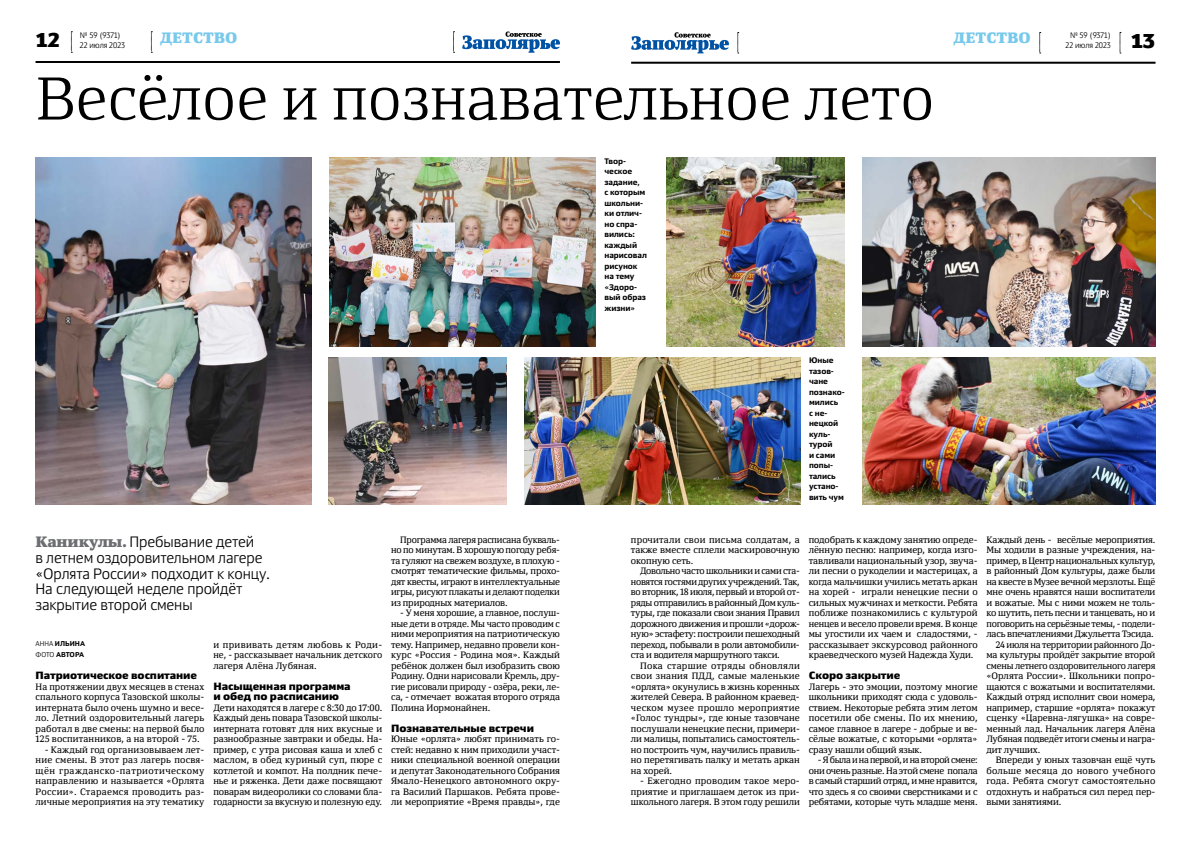
<style>
.page{position:relative;width:1191px;height:842px;background:#fff}
.page>*{position:absolute;margin:0;border:0;box-sizing:border-box;transform-origin:0 0}
.t1{font:300 60px "Yefimov Serif";letter-spacing:-.005em;color:#000}
.t2{font:900 20px "Yefimov Sans";color:#000}
.t3{font:300 15px/15.8px "Yefimov Sans";letter-spacing:-.005em;color:#000}
.t4{font:900 15px "Yefimov Serif";letter-spacing:.06em;color:#78c9eb}
.t5{font:900 10.5px/10.5px "Yefimov Sans";letter-spacing:-.005em;color:#000}
.t6{font:9.2px/10.5px "Yefimov Serif";letter-spacing:-.01em;color:#000;text-align:justify}
.t7{font:9.2px "Yefimov Serif";letter-spacing:-.03em;color:#000}
.t8{font:9.2px "Yefimov Serif";letter-spacing:.02em;color:#000}
.t9{font:9.2px "Yefimov Serif";letter-spacing:.025em;color:#000}
.t10{font:700 8px/10.5px "Yefimov Sans";letter-spacing:-.005em;color:#000}
.t11{font:300 8px/10.5px "Yefimov Sans";letter-spacing:-.005em;color:#000}
.t12{font:700 7px/11.3px "Yefimov Sans";letter-spacing:.055em;color:#000}
.s1{font-family:"Yefimov Serif";font-weight:900;color:#6d6e71}
.s2{font-weight:300}
</style>
<div class="page">
<svg style="left:71px;top:31px;width:1px;height:22px"></svg>
<svg style="left:453px;top:31px;width:1px;height:22px"></svg>
<svg style="left:151px;top:31px;width:1px;height:22px"></svg>
<hr style="left:36px;top:61px;width:524px;height:2px;background:#000">
<svg style="left:462px;top:31px;width:98px;height:22px"></svg>
<svg style="left:1119px;top:32px;width:1px;height:22px"></svg>
<svg style="left:737px;top:32px;width:1px;height:22px"></svg>
<svg style="left:1039px;top:32px;width:1px;height:22px"></svg>
<hr style="left:631px;top:62px;width:524px;height:2px;background:#000">
<svg style="left:631px;top:32px;width:98px;height:21px"></svg>
<img style="left:35px;top:157px;width:276px;height:347px">
<img style="left:329px;top:157px;width:266px;height:189px">
<img style="left:862px;top:357px;width:293px;height:147px">
<img style="left:329px;top:357px;width:178px;height:147px">
<img style="left:666px;top:157px;width:178px;height:189px">
<img style="left:862px;top:157px;width:293px;height:189px">
<img style="left:524px;top:357px;width:276px;height:147px">
<p class="t11" style="left:80px;top:30px;width:47px">№ 59 (9371)<br>22 июля 2023</p>
<p class="t11" style="left:1065px;top:30px;width:47px;text-align:center">№ 59 (9371)<br>22 июля 2023</p>
<h2 class="t2" style="left:36px;top:27px;width:26px">12</h2>
<h3 class="t4" style="left:160px;top:28px;width:79px">детство</h3>
<h3 class="t4" style="left:953px;top:28px;width:79px">детство</h3>
<h2 class="t2" style="left:1130px;top:27px;width:26px">13</h2>
<h1 class="t1" style="left:35px;top:62px;width:900px">Весёлое и познавательное лето</h1>
<p class="t10" style="left:604px;top:156px;width:44px">Твор&shy;ческое задание,<br>с которым школьни&shy;ки отлич&shy;но спра&shy;вились: каждый нарисовал рисунок на тему «Здоро&shy;вый образ жизни»</p>
<p class="t10" style="left:809px;top:355px;width:37px">Юные тазов&shy;чане познако&shy;мились<br>с не&shy;нецкой куль&shy;турой<br>и сами попы&shy;тались устано&shy;вить чум</p>
<p class="t6" style="left:391px;top:534px;width:170px;text-indent:9px">Программа лагеря расписана букваль&shy;но по минутам. В хорошую погоду ребя&shy;та гуляют на свежем воздухе, в плохую - смотрят тематические фильмы, прохо&shy;дят квесты, играют в интеллектуальные игры, рисуют плакаты и делают поделки из природных материалов.</p>
<p class="t6" style="left:391px;top:607px;width:170px;text-indent:9px">- У меня хорошие, а главное, послуш&shy;ные дети в отряде. Мы часто проводим с ними мероприятия на патриотическую тему. Например, недавно провели кон&shy;курс «Россия - Родина моя». Каждый ребёнок должен был изобразить свою Родину. Одни нарисовали Кремль, дру&shy;гие рисовали природу - озёра, реки, ле&shy;са, - отмечает вожатая второго отряда Полина Иормонайнен.</p>
<p class="t5" style="left:391px;top:723px;width:144px">Познавательные встречи</p>
<p class="t6" style="left:391px;top:733px;width:170px">Юные «орлята» любят принимать го&shy;стей: недавно к ним приходили участ&shy;ники специальной военной операции и депутат Законодательного Собрания Ямало-Ненецкого автономного окру&shy;га Василий Паршаков. Ребята прове&shy;ли мероприятие «Время правды», где</p>
<h3 class="t3" style="left:35px;top:534px;width:236px"><span class="s1">Каникулы.</span> Пребывание детей<br>в летнем оздоровительном лагере «Орлята России» подходит к концу.<br>Н а следующей неделе пройдёт закрытие второй смены</h3>
<p class="t6" style="left:631px;top:534px;width:170px">прочитали свои письма солдатам, а также вместе сплели маскировочную окопную сеть.</p>
<p class="t6" style="left:631px;top:565px;width:170px;text-indent:9px">Довольно часто школьники и сами ста&shy;новятся гостями других учреждений. Так, во вторник, 18 июля, первый и второй от&shy;ряды отправились в районный Дом куль&shy;туры, где показали свои знания Правил дорожного движения и прошли «дорож&shy;ную» эстафету: построили пешеходный переход, побывали в роли автомобили&shy;ста и водителя маршрутного такси.</p>
<p class="t6" style="left:631px;top:660px;width:170px;text-indent:9px">Пока старшие отряды обновляли свои знания ПДД, самые маленькие «орлята» окунулись в жизнь коренных жителей Севера. В районном краевед&shy;ческом музее прошло мероприятие «Голос тундры», где юные тазовчане послушали ненецкие песни, примери&shy;ли малицы, попытались самостоятель&shy;но построить чум, научились правиль&shy;но перетягивать палку и метать аркан на хорей.</p>
<p class="t6" style="left:631px;top:775px;width:170px;text-indent:9px">- Ежегодно проводим такое меро&shy;приятие и приглашаем деток из при&shy;школьного лагеря. В этом году решили</p>
<p class="t6" style="left:213px;top:639px;width:170px">и прививать детям любовь к Роди&shy;не, - рассказывает начальник детского лагеря Алёна Лубяная.</p>
<p class="t5" style="left:213px;top:681px;width:139px">Насыщенная программа и обед по расписанию</p>
<p class="t6" style="left:213px;top:702px;width:170px">Дети находятся в лагере с 8:30 до 17:00.<br>Каждый день повара Тазовской школы&shy;интерната готовят для них вкусные и разнообразные завтраки и обеды. На&shy;пример, с утра рисовая каша и хлеб с маслом, в обед куриный суп, пюре с котлетой и компот. На полдник пече&shy;нье и ряженка. Дети даже посвящают поварам видеоролики со словами бла&shy;годарности за вкусную и полезную еду.</p>
<p class="t12" style="left:36px;top:638px;width:49px"><span class="s2">Анна</span> Ильина<br><span class="s2">Фото</span> автора</p>
<p class="t5" style="left:36px;top:670px;width:163px">Патриотическое воспитание</p>
<p class="t6" style="left:36px;top:681px;width:170px">На протяжении двух месяцев в стенах спального корпуса Тазовской школы&shy;интерната было очень шумно и весе&shy;ло. Летний оздоровительный лагерь работал в две смены: на первой было 125 воспитанников, а на второй - 75.</p>
<p class="t6" style="left:36px;top:744px;width:170px;text-indent:9px">- Каждый год организовываем лет&shy;ние смены. В этот раз лагерь посвя&shy;щён гражданско-патриотическому направлению и называется «Орлята России». Стараемся проводить раз&shy;личные мероприятия на эту тематику</p>
<p class="t6" style="left:808px;top:534px;width:170px">подобрать к каждому занятию опреде&shy;лённую песню: например, когда изго&shy;тавливали национальный узор, звуча&shy;ли песни о рукоделии и мастерицах, а когда мальчишки учились метать аркан на хорей - играли ненецкие песни о сильных мужчинах и меткости. Ребята поближе познакомились с культурой ненцев и весело провели время. В конце мы угостили их чаем и сладостями, - рассказывает экскурсовод районного краеведческого музей Надежда Худи.</p>
<p class="t5" style="left:808px;top:670px;width:93px">Скоро закрытие</p>
<p class="t6" style="left:808px;top:681px;width:170px">Лагерь - это эмоции, поэтому многие школьники приходят сюда с удоволь&shy;ствием. Некоторые ребята этим летом посетили обе смены. По их мнению, самое главное в лагере - добрые и ве&shy;сёлые вожатые, с которыми «орлята» сразу нашли общий язык.</p>
<p class="t6" style="left:808px;top:754px;width:170px;text-indent:9px">- Я была и на первой, и на второй смене: они очень разные. На этой смене попала в самый старший отряд, и мне нравится, что здесь я со своими сверстниками и с ребятами, которые чуть младше меня.</p>
<p class="t6" style="left:986px;top:534px;width:170px">Каждый день - весёлые мероприятия.</p>
<p class="t6" style="left:986px;top:544px;width:170px">Мы ходили в разные учреждения, на-</p>
<p class="t7" style="left:986px;top:555px;width:170px">пример, в Центр национальных культур,</p>
<p class="t6" style="left:986px;top:565px;width:170px">в районный Дом культуры, даже были</p>
<p class="t6" style="left:986px;top:576px;width:170px">на квесте в Музее вечной мерзлоты. Ещё</p>
<p class="t6" style="left:986px;top:586px;width:170px">мне очень нравятся наши воспитатели</p>
<p class="t6" style="left:986px;top:597px;width:170px">и вожатые. Мы с ними можем не толь-</p>
<p class="t6" style="left:986px;top:607px;width:170px">ко шутить, петь песни и танцевать, но и</p>
<p class="t7" style="left:986px;top:618px;width:170px">поговорить на серьёзные темы, - подели-</p>
<p class="t6" style="left:986px;top:628px;width:169px">лась впечатлениями Джульетта Тэсида.</p>
<p class="t6" style="left:995px;top:639px;width:161px">24 июля на территории районного До-</p>
<p class="t6" style="left:986px;top:649px;width:170px">ма культуры пройдёт закрытие второй</p>
<p class="t6" style="left:986px;top:660px;width:170px">смены летнего оздоровительного лагеря</p>
<p class="t6" style="left:986px;top:670px;width:170px">«Орлята России». Школьники попро-</p>
<p class="t6" style="left:986px;top:681px;width:170px">щаются с вожатыми и воспитателями.</p>
<p class="t6" style="left:986px;top:691px;width:170px">Каждый отряд исполнит свои номера,</p>
<p class="t6" style="left:986px;top:702px;width:170px">например, старшие «орлята» покажут</p>
<p class="t6" style="left:986px;top:712px;width:170px">сценку «Царевна-лягушка» на совре-</p>
<p class="t6" style="left:986px;top:723px;width:170px">менный лад. Начальник лагеря Алёна</p>
<p class="t6" style="left:986px;top:733px;width:170px">Лубяная подведёт итоги смены и награ-</p>
<p class="t6" style="left:986px;top:744px;width:55px">дит лучших.</p>
<p class="t6" style="left:995px;top:754px;width:161px">Впереди у юных тазовчан ещё чуть</p>
<p class="t9" style="left:986px;top:765px;width:170px">больше месяца до нового учебного</p>
<p class="t8" style="left:986px;top:775px;width:170px">года. Ребята смогут самостоятельно</p>
<p class="t6" style="left:986px;top:786px;width:170px">отдохнуть и набраться сил перед пер-</p>
<p class="t6" style="left:986px;top:796px;width:76px">выми занятиями.</p>
</div>
